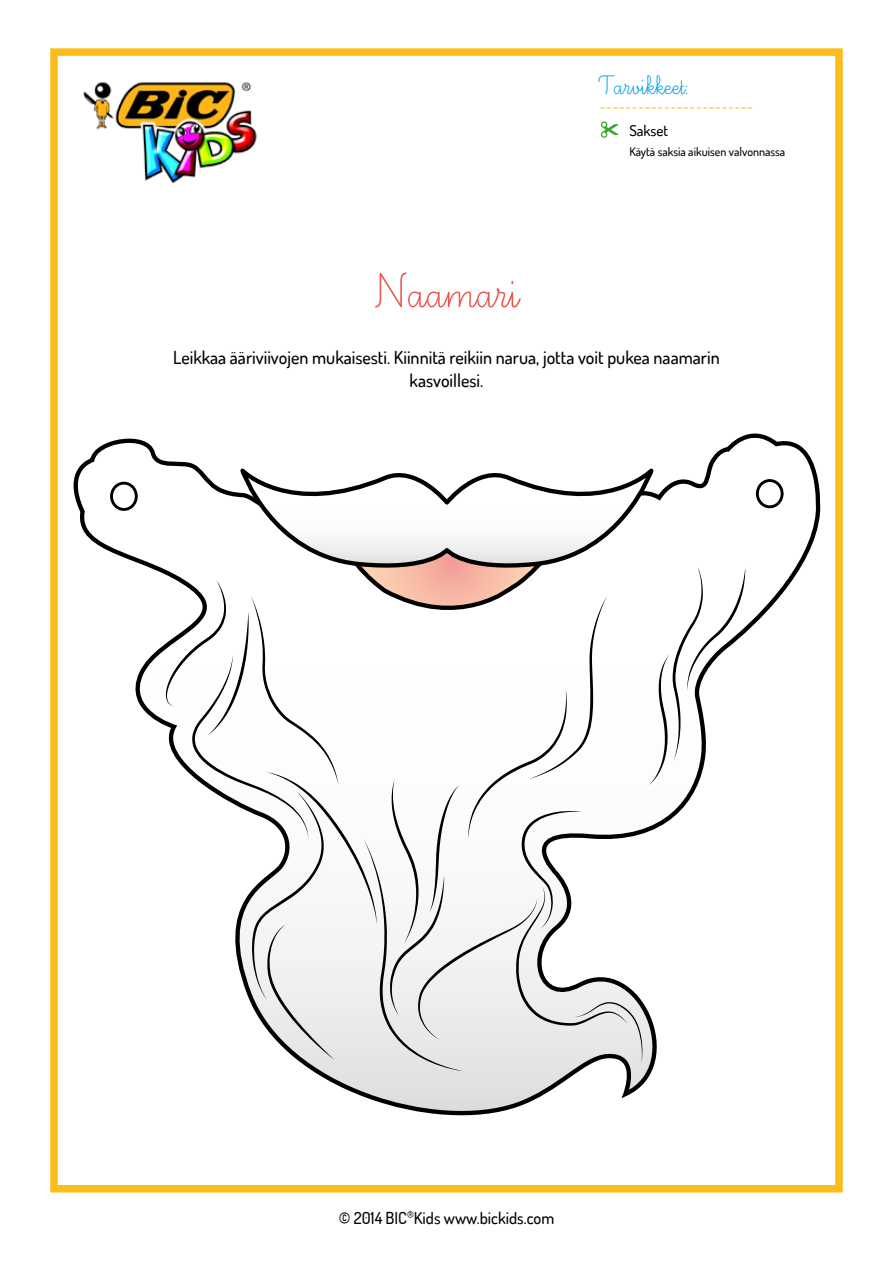
<style>
.page{position:relative;width:893px;height:1263px;background:#fff}
.page>*{position:absolute;margin:0;border:0;box-sizing:border-box;transform-origin:0 0}
.t1{font:60px "Ecriture A Romain Orne";color:#eb5850}
.t2{font:33px "Ecriture A Romain Orne";color:#009fe3}
.t3{font:500 18px/22.5px "Dosis";color:#000;text-align:center}
.t4{font:18px "Minion Pro";color:#fcbd1b}
.t5{font:500 16.5px "Dosis";color:#000}
.t6{font:500 15px "Dosis";color:#000}
.t7{font:500 12px "Dosis";color:#000}
</style>
<div class="page">
<div style="left:50px;top:48px;width:793px;height:1144px;border:8px solid #fcbd1b"></div>
<img style="left:83px;top:82px;width:174px;height:101px">
<svg style="left:600px;top:121px;width:19px;height:17px"></svg>
<svg style="left:73px;top:433px;width:748px;height:683px"></svg>
<svg style="left:166px;top:465px;width:579px;height:606px"></svg>
<svg style="left:238px;top:465px;width:418px;height:111px"></svg>
<div style="left:112px;top:483px;width:24px;height:26px;background:#fff;border-radius:50%"></div>
<div style="left:110px;top:482px;width:28px;height:29px;border:3px solid #000;border-radius:50%"></div>
<div style="left:757px;top:480px;width:25px;height:27px;background:#fff;border-radius:50%"></div>
<div style="left:756px;top:479px;width:28px;height:29px;border:3px solid #000;border-radius:50%"></div>
<h2 class="t2" style="left:600px;top:69px;width:91px">Tarvikkeet:</h2>
<h1 class="t1" style="left:375px;top:262px;width:144px">Naamari</h1>
<p class="t4" style="left:600px;top:94px;width:155px">------------------------</p>
<p class="t6" style="left:629px;top:121px;width:40px">Sakset</p>
<p class="t7" style="left:629px;top:144px;width:157px">Käytä saksia aikuisen valvonnassa</p>
<p class="t3" style="left:173px;top:346px;width:548px">Leikkaa ääriviivojen mukaisesti. Kiinnitä reikiin narua, jotta voit pukea naamarin kasvoillesi.</p>
<p class="t5" style="left:339px;top:1207px;width:217px">© 2014 BIC<sup>®</sup>Kids www.bickids.com</p>
</div>
